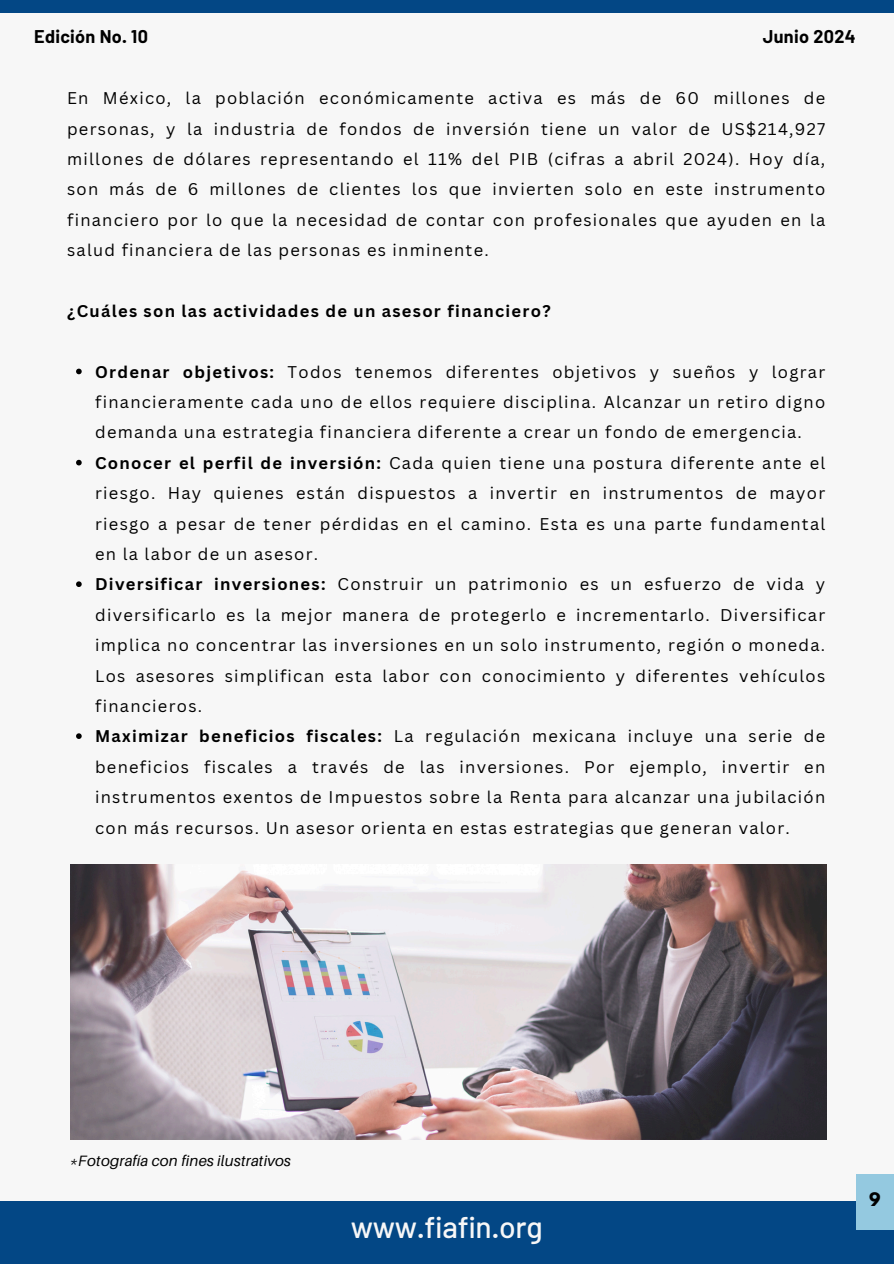
<style>
.page{position:relative;width:894px;height:1264px;background:#fff}
.page>*{position:absolute;margin:0;border:0;box-sizing:border-box;transform-origin:0 0}
.t1{font:500 30px "Barlow";letter-spacing:-.01em;color:#f7f7f7}
.t2{font:700 18px "Barlow";letter-spacing:.015em;color:#000}
.t3{font:16.5px/30.3px "Canva Sans";letter-spacing:.075em;color:#000;text-align:justify}
.t4{font:700 16.5px "Canva Sans";letter-spacing:.075em;color:#000}
.t5{font:700 16.5px "League Spartan";color:#000}
.t6{font:italic 15px "Aileron";letter-spacing:.015em;color:#000}
.s1{font-weight:700}
</style>
<div class="page">
<div style="left:0;top:0;width:893px;height:1263px;background:#f7f7f7"></div>
<div style="left:0;top:1200px;width:893px;height:63px;background:#034785"></div>
<div style="left:0;top:0;width:893px;height:12px;background:#034785"></div>
<div style="left:855px;top:1174px;width:38px;height:55px;background:#94c9e0"></div>
<svg style="left:76px;top:368px;width:6px;height:6px"></svg>
<svg style="left:76px;top:460px;width:6px;height:5px"></svg>
<svg style="left:76px;top:581px;width:6px;height:6px"></svg>
<svg style="left:76px;top:733px;width:6px;height:6px"></svg>
<img style="left:71px;top:864px;width:754px;height:275px">
<p class="t2" style="left:34px;top:25px;width:115px">Edición No. 10</p>
<h2 class="t2" style="left:762px;top:25px;width:94px">Junio 2024</h2>
<p class="t3" style="left:67px;top:83px;width:759px">En México, la población económicamente activa es más de 60 millones de personas, y la industria de fondos de inversión tiene un valor de US$214,927 millones de dólares representando el 11% del PIB (cifras a abril 2024). Hoy día, son más de 6 millones de clientes los que invierten solo en este instrumento financiero por lo que la necesidad de contar con profesionales que ayuden en la salud financiera de las personas es inminente.</p>
<p class="t4" style="left:67px;top:299px;width:485px">¿Cuáles son las actividades de un asesor financiero?</p>
<p class="t3" style="left:95px;top:356px;width:731px"><span class="s1">Ordenar objetivos:</span> Todos tenemos diferentes objetivos y sueños y lograr financieramente cada uno de ellos requiere disciplina. Alcanzar un retiro digno demanda una estrategia financiera diferente a crear un fondo de emergencia.</p>
<p class="t3" style="left:95px;top:447px;width:731px"><span class="s1">Conocer el perfil de inversión:</span> Cada quien tiene una postura diferente ante el riesgo. Hay quienes están dispuestos a invertir en instrumentos de mayor riesgo a pesar de tener pérdidas en el camino. Esta es una parte fundamental en la labor de un asesor.</p>
<p class="t3" style="left:95px;top:569px;width:731px"><span class="s1">Diversificar inversiones:</span> Construir un patrimonio es un esfuerzo de vida y diversificarlo es la mejor manera de protegerlo e incrementarlo. Diversificar implica no concentrar las inversiones en un solo instrumento, región o moneda.<br>Los asesores simplifican esta labor con conocimiento y diferentes vehículos financieros.</p>
<p class="t3" style="left:95px;top:720px;width:731px"><span class="s1">Maximizar beneficios fiscales:</span> La regulación mexicana incluye una serie de beneficios fiscales a través de las inversiones. Por ejemplo, invertir en instrumentos exentos de Impuestos sobre la Renta para alcanzar una jubilación con más recursos. Un asesor orienta en estas estrategias que generan valor.</p>
<h1 class="t6" style="left:70px;top:1150px;width:222px">*Fotografía con fines ilustrativos</h1>
<h2 class="t1" style="left:351px;top:1207px;width:193px">www.fiafin.org</h2>
<h2 class="t5" style="left:868px;top:1190px;width:13px">9</h2>
</div>
